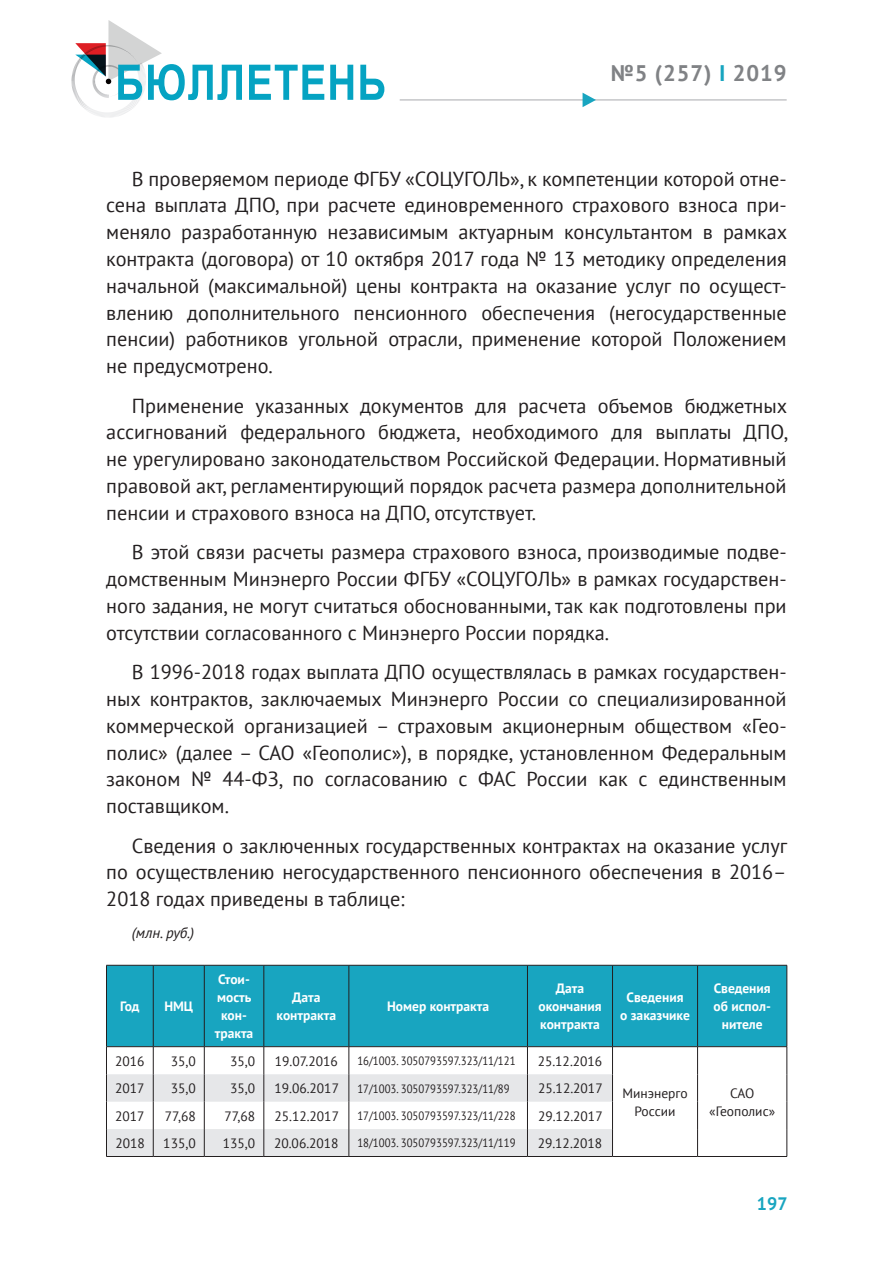
<style>
.page{position:relative;width:893px;height:1263px;background:#fff}
.page>*{position:absolute;margin:0;border:0;box-sizing:border-box;transform-origin:0 0}
.t1{font:700 22.5px "PT Sans";letter-spacing:.04em;color:#808285}
.основной_текст{font:20.25px/26.8px "PT Sans";color:#231f20;text-align:justify}
.t2{font:700 18px "PT Sans";color:#18a5c0}
.единицы_перед_табли{font:italic 15px "PT Sans";letter-spacing:-.01em;color:#231f20}
.текст_тела_таблиц{font:13.5px/18px "PT Sans";color:#231f20;text-align:center}
.текст_шапки_таблиц_2{font:700 13.5px/18px "PT Sans";color:#fff;text-align:center}
.текст_тела_таблиц_ле{font:13.5px "PT Sans";color:#231f20}
.текст_тела_таблиц-2{font:12px "PT Sans";color:#231f20;scale:.9 1}
.s1{color:#18a5c0}
</style>
<div class="page">
<div style="left:107px;top:966px;width:680px;height:80px;background:#18a5c0"></div>
<svg style="left:613px;top:1047px;width:174px;height:109px"></svg>
<hr style="left:106px;top:965px;width:47px;height:1px;background:#231f20">
<hr style="left:106px;top:965px;width:1px;height:81px;background:#231f20">
<hr style="left:153px;top:965px;width:51px;height:1px;background:#231f20">
<hr style="left:153px;top:965px;width:1px;height:81px;background:#231f20">
<hr style="left:204px;top:965px;width:60px;height:1px;background:#231f20">
<hr style="left:204px;top:965px;width:1px;height:81px;background:#231f20">
<hr style="left:264px;top:965px;width:85px;height:1px;background:#231f20">
<hr style="left:264px;top:965px;width:1px;height:81px;background:#231f20">
<hr style="left:349px;top:965px;width:178px;height:1px;background:#231f20">
<hr style="left:349px;top:965px;width:1px;height:81px;background:#231f20">
<hr style="left:527px;top:965px;width:85px;height:1px;background:#231f20">
<hr style="left:527px;top:965px;width:1px;height:81px;background:#231f20">
<hr style="left:612px;top:965px;width:86px;height:1px;background:#231f20">
<hr style="left:612px;top:965px;width:1px;height:81px;background:#231f20">
<hr style="left:698px;top:965px;width:89px;height:1px;background:#231f20">
<hr style="left:697px;top:965px;width:1px;height:81px;background:#231f20">
<hr style="left:787px;top:965px;width:1px;height:81px;background:#231f20">
<hr style="left:106px;top:1046px;width:47px;height:1px;background:#231f20">
<hr style="left:153px;top:1046px;width:51px;height:1px;background:#231f20">
<hr style="left:204px;top:1046px;width:60px;height:1px;background:#231f20">
<hr style="left:264px;top:1046px;width:85px;height:1px;background:#231f20">
<hr style="left:349px;top:1046px;width:178px;height:1px;background:#231f20">
<hr style="left:527px;top:1046px;width:85px;height:1px;background:#231f20">
<hr style="left:612px;top:1046px;width:86px;height:1px;background:#231f20">
<hr style="left:698px;top:1046px;width:89px;height:1px;background:#231f20">
<svg style="left:106px;top:1047px;width:507px;height:109px"></svg>
<svg style="left:697px;top:1047px;width:1px;height:109px"></svg>
<svg style="left:787px;top:1047px;width:1px;height:109px"></svg>
<hr style="left:106px;top:1156px;width:47px;height:1px;background:#231f20">
<hr style="left:153px;top:1156px;width:51px;height:1px;background:#231f20">
<hr style="left:204px;top:1156px;width:60px;height:1px;background:#231f20">
<hr style="left:264px;top:1156px;width:85px;height:1px;background:#231f20">
<hr style="left:349px;top:1156px;width:178px;height:1px;background:#231f20">
<hr style="left:527px;top:1156px;width:85px;height:1px;background:#231f20">
<hr style="left:612px;top:1156px;width:86px;height:1px;background:#231f20">
<hr style="left:698px;top:1156px;width:89px;height:1px;background:#231f20">
<hr style="left:400px;top:100px;width:387px;height:1px;background:#a8a9ad">
<svg style="left:583px;top:93px;width:13px;height:14px"></svg>
<svg style="left:74px;top:20px;width:168px;height:80px"></svg>
<svg style="left:249px;top:65px;width:75px;height:35px"></svg>
<svg style="left:330px;top:65px;width:23px;height:35px"></svg>
<svg style="left:360px;top:65px;width:24px;height:35px"></svg>
<p class="t1" style="left:611px;top:58px;width:177px">№5 (257) <span class="s1">І</span> 2019</p>
<p class="основной_текст" style="left:106px;top:165px;width:682px;text-indent:26px">В проверяемом периоде ФГБУ «СОЦУГОЛЬ», к компетенции которой отне‑ сена выплата ДПО, при расчете единовременного страхового взноса при‑ меняло разработанную независимым актуарным консультантом в рамках контракта (договора) от 10 октября 2017 года № 13 методику определения начальной (максимальной) цены контракта на оказание услуг по осущест‑ влению дополнительного пенсионного обеспечения (негосударственные пенсии) работников угольной отрасли, применение которой Положением не предусмотрено.</p>
<p class="основной_текст" style="left:106px;top:392px;width:683px;text-indent:26px">Применение указанных документов для расчета объемов бюджетных ассигнований федерального бюджета, необходимого для выплаты ДПО, не урегулировано законодательством Российской Федерации. Нормативный правовой акт, регламентирующий порядок расчета размера дополнительной пенсии и страхового взноса на ДПО, отсутствует.</p>
<p class="основной_текст" style="left:106px;top:538px;width:682px;text-indent:26px">В этой связи расчеты размера страхового взноса, производимые подве‑ домственным Минэнерго России ФГБУ «СОЦУГОЛЬ» в рамках государствен‑ ного задания, не могут считаться обоснованными, так как подготовлены при отсутствии согласованного с Минэнерго России порядка.</p>
<p class="основной_текст" style="left:106px;top:658px;width:682px;text-indent:26px">В 1996-2018 годах выплата ДПО осуществлялась в рамках государствен‑ ных контрактов, заключаемых Минэнерго России со специализированной коммерческой организацией – страховым акционерным обществом «Гео‑ полис» (далее – САО «Геополис»), в порядке, установленном Федеральным законом № 44‑ФЗ, по согласованию с ФАС России как с единственным поставщиком.</p>
<p class="основной_текст" style="left:106px;top:832px;width:682px;text-indent:26px">Сведения о заключенных государственных контрактах на оказание услуг по осуществлению негосударственного пенсионного обеспечения в 2016– 2018 годах приведены в таблице:</p>
<p class="единицы_перед_табли" style="left:132px;top:923px;width:64px">(млн. руб.)</p>
<p class="текст_шапки_таблиц_2" style="left:120px;top:997px;width:21px">Год</p>
<p class="текст_шапки_таблиц_2" style="left:164px;top:997px;width:30px">НМЦ</p>
<p class="текст_шапки_таблиц_2" style="left:215px;top:970px;width:40px">Стои‑ мость кон‑ тракта</p>
<p class="текст_шапки_таблиц_2" style="left:277px;top:988px;width:61px">Дата контракта</p>
<p class="текст_шапки_таблиц_2" style="left:387px;top:997px;width:104px">Номер контракта</p>
<p class="текст_шапки_таблиц_2" style="left:538px;top:979px;width:65px">Дата окончания контракта</p>
<p class="текст_шапки_таблиц_2" style="left:620px;top:988px;width:71px">Сведения<br>о заказчике</p>
<p class="текст_шапки_таблиц_2" style="left:713px;top:979px;width:59px">Сведения об испол‑ нителе</p>
<p class="текст_тела_таблиц_ле" style="left:115px;top:1052px;width:31px">2016</p>
<p class="текст_тела_таблиц" style="left:171px;top:1052px;width:27px">35,0</p>
<p class="текст_тела_таблиц" style="left:230px;top:1052px;width:27px">35,0</p>
<p class="текст_тела_таблиц" style="left:275px;top:1052px;width:65px">19.07.2016</p>
<p class="текст_тела_таблиц-2" style="left:357px;top:1053px;width:177px">16/1003. 3050793597.323/11/121</p>
<p class="текст_тела_таблиц" style="left:538px;top:1052px;width:66px">25.12.2016</p>
<p class="текст_тела_таблиц_ле" style="left:115px;top:1080px;width:31px">2017</p>
<p class="текст_тела_таблиц" style="left:171px;top:1079px;width:27px">35,0</p>
<p class="текст_тела_таблиц" style="left:230px;top:1079px;width:27px">35,0</p>
<p class="текст_тела_таблиц" style="left:274px;top:1079px;width:66px">19.06.2017</p>
<p class="текст_тела_таблиц-2" style="left:357px;top:1081px;width:171px">17/1003. 3050793597.323/11/89</p>
<p class="текст_тела_таблиц" style="left:538px;top:1079px;width:66px">25.12.2017</p>
<p class="текст_тела_таблиц_ле" style="left:115px;top:1107px;width:31px">2017</p>
<p class="текст_тела_таблиц" style="left:165px;top:1106px;width:32px">77,68</p>
<p class="текст_тела_таблиц" style="left:224px;top:1106px;width:32px">77,68</p>
<p class="текст_тела_таблиц" style="left:274px;top:1106px;width:66px">25.12.2017</p>
<p class="текст_тела_таблиц-2" style="left:357px;top:1108px;width:177px">17/1003. 3050793597.323/11/228</p>
<p class="текст_тела_таблиц" style="left:538px;top:1106px;width:66px">29.12.2017</p>
<p class="текст_тела_таблиц" style="left:115px;top:1134px;width:31px">2018</p>
<p class="текст_тела_таблиц" style="left:163px;top:1134px;width:34px">135,0</p>
<p class="текст_тела_таблиц" style="left:223px;top:1134px;width:34px">135,0</p>
<p class="текст_тела_таблиц" style="left:274px;top:1134px;width:66px">20.06.2018</p>
<p class="текст_тела_таблиц-2" style="left:357px;top:1135px;width:177px">18/1003. 3050793597.323/11/119</p>
<p class="текст_тела_таблиц" style="left:538px;top:1134px;width:66px">29.12.2018</p>
<p class="текст_тела_таблиц" style="left:622px;top:1084px;width:67px">Минэнерго<br>России</p>
<p class="текст_тела_таблиц" style="left:709px;top:1084px;width:67px">САО «Геополис»</p>
<p class="t2" style="left:757px;top:1192px;width:32px">197</p>
</div>
